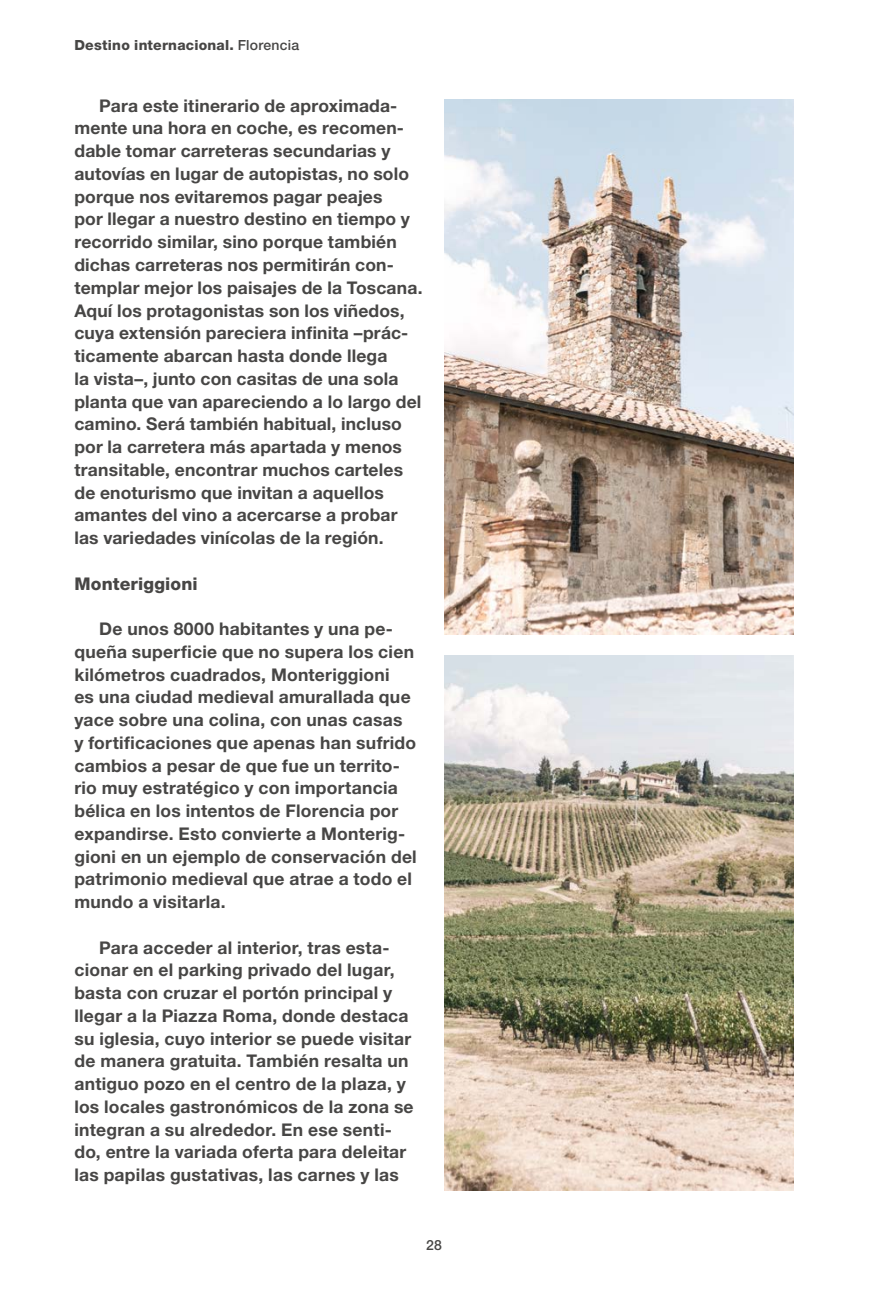
<style>
.page{position:relative;width:893px;height:1290px;background:#fff}
.page>*{position:absolute;margin:0;border:0;box-sizing:border-box;transform-origin:0 0}
.t1{font:700 17.5px/22.8px "Helvetica Neue LT Std";letter-spacing:.01em;color:#474645}
.t2{font:800 17.5px "Helvetica Neue LT Std";letter-spacing:.01em;color:#474645}
.t3{font:800 14px "Helvetica Neue LT Std";letter-spacing:.015em;color:#474645}
.t4{font:500 14px "Helvetica Neue LT Std";color:#474645}
.s1{font-weight:500}
</style>
<div class="page">
<img style="left:444px;top:656px;width:350px;height:535px">
<img style="left:444px;top:99px;width:350px;height:535px">
<p class="t3" style="left:74px;top:36px;width:226px">Destino internacional. <span class="s1">Florencia</span></p>
<p class="t1" style="left:74px;top:94px;width:350px;text-indent:25px">Para este itinerario de aproximada&shy;mente una hora en coche, es recomen&shy;dable tomar carreteras secundarias y autovías en lugar de autopistas, no solo porque nos evitaremos pagar peajes<br>por llegar a nuestro destino en tiempo y recorrido similar, sino porque también dichas carreteras nos permitirán con&shy;templar mejor los paisajes de la Toscana.<br>Aquí los protagonistas son los viñedos, cuya extensión pareciera infinita –prác&shy;ticamente abarcan hasta donde llega<br>la vista–, junto con casitas de una sola planta que van apareciendo a lo largo del camino. Será también habitual, incluso por la carretera más apartada y menos transitable, encontrar muchos carteles de enoturismo que invitan a aquellos amantes del vino a acercarse a probar las variedades vinícolas de la región.</p>
<p class="t2" style="left:74px;top:573px;width:125px">Monteriggioni</p>
<p class="t1" style="left:74px;top:617px;width:344px;text-indent:25px">De unos 8000 habitantes y una pe&shy;queña superficie que no supera los cien kilómetros cuadrados, Monteriggioni<br>es una ciudad medieval amurallada que yace sobre una colina, con unas casas<br>y fortificaciones que apenas han sufrido cambios a pesar de que fue un territo&shy;rio muy estratégico y con importancia bélica en los intentos de Florencia por expandirse. Esto convierte a Monterig&shy;gioni en un ejemplo de conservación del patrimonio medieval que atrae a todo el mundo a visitarla.</p>
<p class="t1" style="left:74px;top:935px;width:341px;text-indent:25px">Para acceder al interior, tras esta&shy;cionar en el parking privado del lugar, basta con cruzar el portón principal y llegar a la Piazza Roma, donde destaca su iglesia, cuyo interior se puede visitar de manera gratuita. También resalta un antiguo pozo en el centro de la plaza, y los locales gastronómicos de la zona se integran a su alrededor. En ese senti&shy;do, entre la variada oferta para deleitar las papilas gustativas, las carnes y las</p>
<p class="t4" style="left:426px;top:1237px;width:17px">28</p>
</div>
